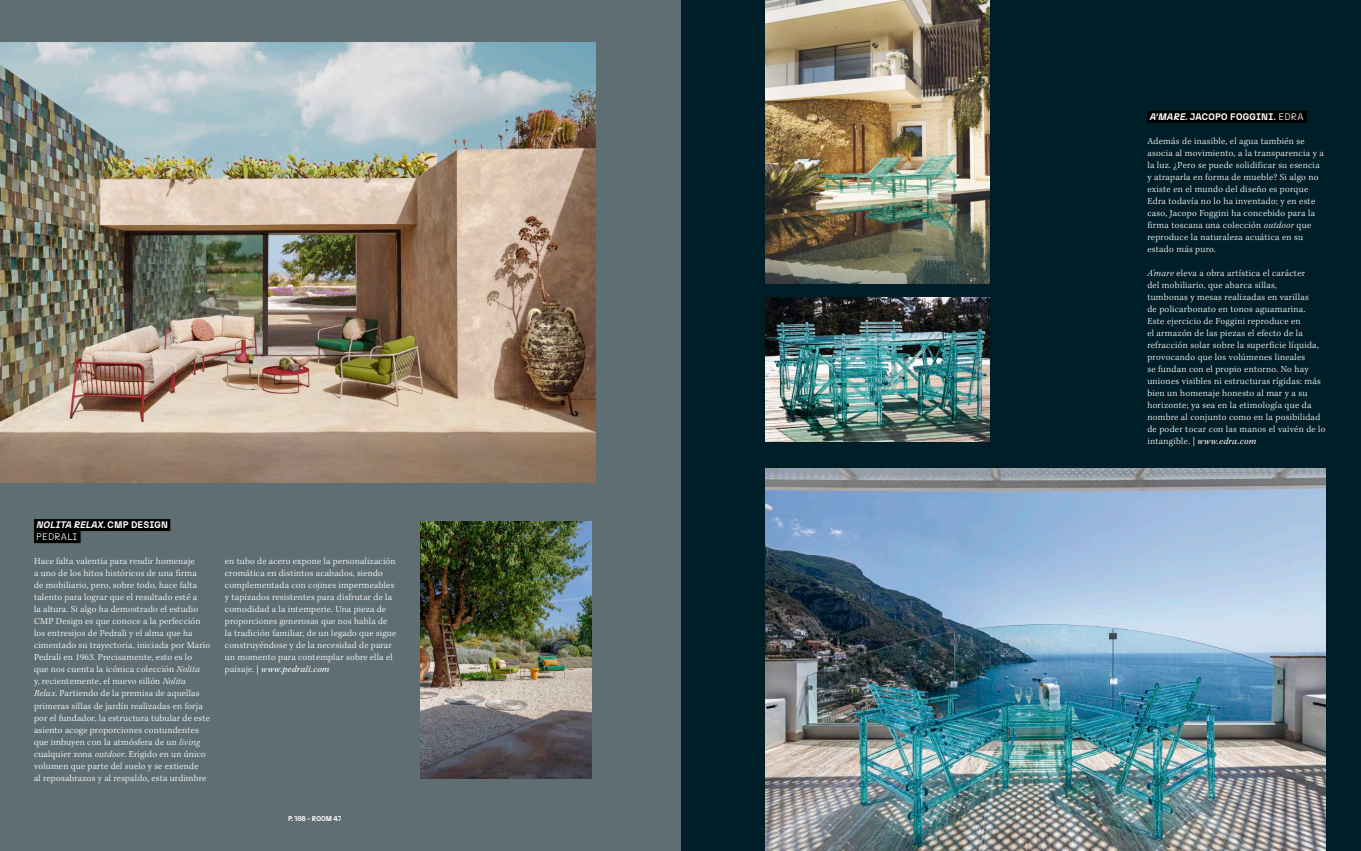
<style>
.page{position:relative;width:1361px;height:851px;background:#fff}
.page>*{position:absolute;margin:0;border:0;box-sizing:border-box;transform-origin:0 0}
.t1{font:300 9.5px/12px "Kepler Std";letter-spacing:.025em;color:#fff}
.t2{font:italic 700 9.5px/12px "N27";letter-spacing:.02em;color:#fff}
.t3{font:700 9.5px "N27";letter-spacing:.03em;color:#fff}
.t4{font:700 7px "N27";color:#fff}
.s1{font-style:normal}
.s2{font-weight:300;font-style:normal}
.s3{font-style:italic}
.s4{font-weight:400;font-style:italic}
.s5{font-weight:300}
</style>
<div class="page">
<div style="left:678px;top:0;width:683px;height:850px;background:#001e27"></div>
<div style="left:0;top:0;width:681px;height:850px;background:#5f6e72"></div>
<div style="left:34px;top:519px;width:136px;height:12px;background:#000"></div>
<div style="left:34px;top:531px;width:47px;height:12px;background:#000"></div>
<img style="left:0;top:43px;width:595px;height:439px">
<img style="left:420px;top:521px;width:171px;height:257px">
<div style="left:1147px;top:111px;width:160px;height:12px;background:#000"></div>
<img style="left:765px;top:469px;width:560px;height:381px">
<img style="left:765px;top:298px;width:224px;height:143px">
<img style="left:765px;top:0;width:224px;height:283px">
<p class="t2" style="left:36px;top:519px;width:133px">NOLITA RELAX. <span class="s1">CMP DESIGN<br></span><span class="s2">PEDRALI</span></p>
<p class="t1" style="left:34px;top:555px;width:178px">Hace falta valentía para rendir homenaje<br>a uno de los hitos históricos de una firma<br>de mobiliario, pero, sobre todo, hace falta talento para lograr que el resultado esté a<br>la altura. Si algo ha demostrado el estudio CMP Design es que conoce a la perfección los entresijos de Pedrali y el alma que ha cimentado su trayectoria, iniciada por Mario Pedrali en 1963. Precisamente, esto es lo<br>que nos cuenta la icónica colección <span class="s3">Nolita<br></span>y, recientemente, el nuevo sillón <span class="s3">Nolita Relax</span>. Partiendo de la premisa de aquellas primeras sillas de jardín realizadas en forja por el fundador, la estructura tubular de este asiento acoge proporciones contundentes que imbuyen con la atmósfera de un <span class="s3">living </span>cualquier zona <span class="s3">outdoor</span>. Erigido en un único volumen que parte del suelo y se extiende<br>al reposabrazos y al respaldo, esta urdimbre</p>
<p class="t1" style="left:225px;top:555px;width:173px">en tubo de acero expone la personalización cromática en distintos acabados, siendo complementada con cojines impermeables y tapizados resistentes para disfrutar de la comodidad a la intemperie. Una pieza de proporciones generosas que nos habla de la tradición familiar, de un legado que sigue construyéndose y de la necesidad de parar un momento para contemplar sobre ella el paisaje. | <span class="s4">www.pedrali.com</span></p>
<p class="t4" style="left:288px;top:814px;width:55px">P. 108 - ROOM 47</p>
<p class="t3" style="left:1149px;top:111px;width:156px"><span class="s3">A’MARE.</span> JACOPO FOGGINI. <span class="s5">EDRA</span></p>
<p class="t1" style="left:1147px;top:135px;width:178px">Además de inasible, el agua también se asocia al movimiento, a la transparencia y a la luz. ¿Pero se puede solidificar su esencia y atraparla en forma de mueble? Si algo no existe en el mundo del diseño es porque Edra todavía no lo ha inventado; y en este caso, Jacopo Foggini ha concebido para la firma toscana una colección <span class="s3">outdoor</span> que reproduce la naturaleza acuática en su estado más puro.</p>
<p class="t1" style="left:1147px;top:267px;width:180px"><span class="s3">A’mare</span> eleva a obra artística el carácter<br>del mobiliario, que abarca sillas,<br>tumbonas y mesas realizadas en varillas<br>de policarbonato en tonos aguamarina.<br>Este ejercicio de Foggini reproduce en<br>el armazón de las piezas el efecto de la refracción solar sobre la superficie líquida, provocando que los volúmenes lineales<br>se fundan con el propio entorno. No hay uniones visibles ni estructuras rígidas: más bien un homenaje honesto al mar y a su horizonte; ya sea en la etimología que da nombre al conjunto como en la posibilidad de poder tocar con las manos el vaivén de lo intangible. | <span class="s4">www.edra.com</span></p>
</div>
